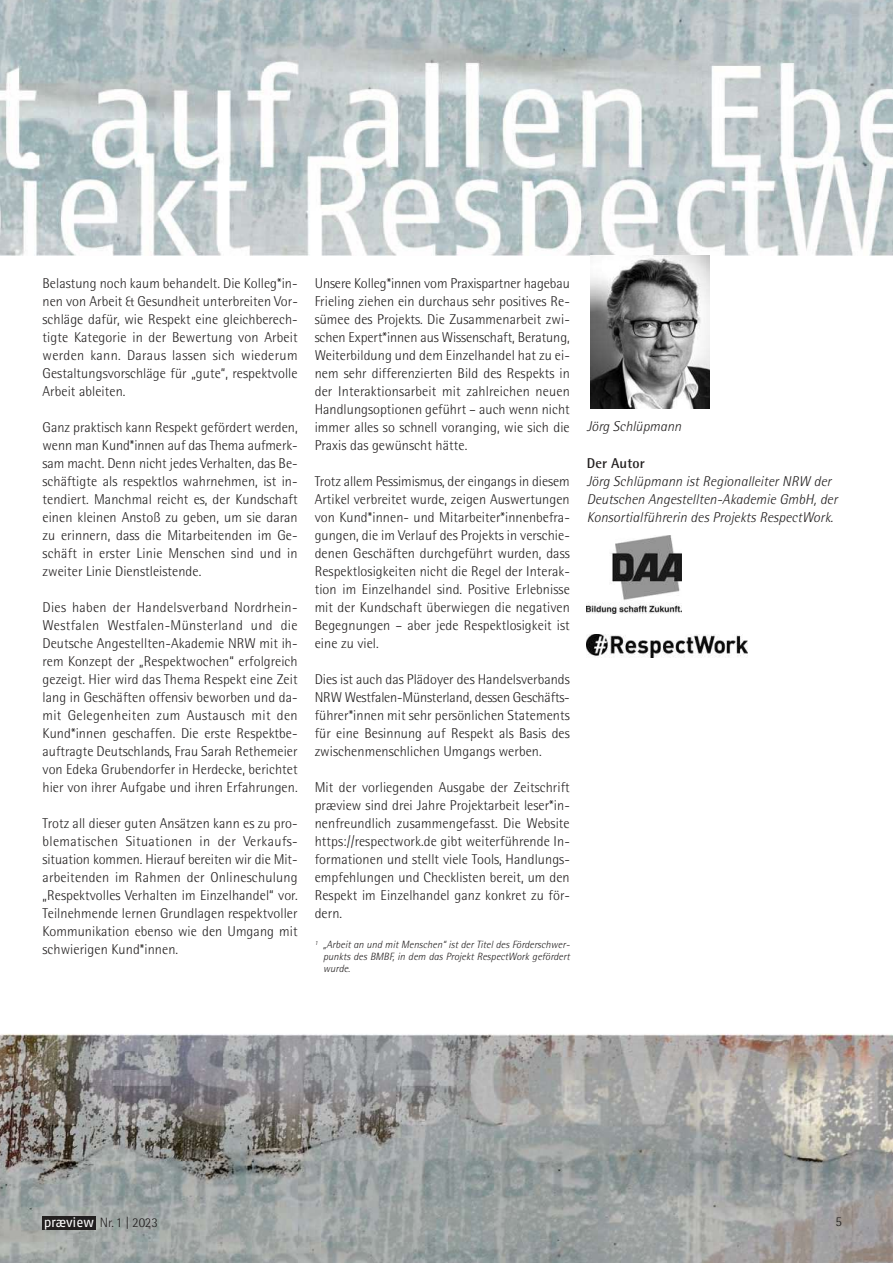
<style>
.page{position:relative;width:893px;height:1263px;background:#fff}
.page>*{position:absolute;margin:0;border:0;box-sizing:border-box;transform-origin:0 0}
.t1{font:300 14.25px/18px "Rotis Semi Sans";letter-spacing:.005em;color:#221f1f;text-align:justify}
.t2{font:italic 300 14.25px/18px "Rotis Semi Sans";letter-spacing:.005em;color:#221f1f}
.t3{font:700 14.25px "Rotis Semi Sans";letter-spacing:.005em;color:#221f1f}
.t4{font:300 13.5px "Rotis Semi Sans";color:#221f1f}
.t5{font:italic 300 10.5px/12px "Rotis Semi Sans";letter-spacing:.005em;color:#221f1f}
.s1{font-family:"Fago No";font-weight:400;color:#fff}
</style>
<div class="page">
<img style="left:0;top:1034px;width:893px;height:229px">
<img style="left:0;top:0;width:893px;height:255px">
<div style="left:43px;top:1216px;width:53px;height:13px;background:#221f1f"></div>
<img style="left:590px;top:255px;width:119px;height:153px">
<img style="left:587px;top:536px;width:95px;height:77px">
<img style="left:587px;top:634px;width:160px;height:23px">
<p class="t1" style="left:43px;top:275px;width:257px">Belastung noch kaum behandelt. Die Kolleg*in&shy;nen von Arbeit &amp; Gesundheit unterbreiten Vor&shy;schläge dafür, wie Respekt eine gleichberech&shy;tigte Kategorie in der Bewertung von Arbeit werden kann. Daraus lassen sich wiederum Gestal tungsvorschläge für „gute“, respektvolle Arbeit ableiten.</p>
<p class="t1" style="left:43px;top:419px;width:257px">Ganz praktisch kann Respekt gefördert werden, wenn man Kund*innen auf das Thema aufmerk&shy;sam macht. Denn nicht jedes Verhalten, das Be&shy;schäftigte als respektlos wahrnehmen, ist in&shy;tendiert. Manchmal reicht es, der Kundschaft einen kleinen Anstoß zu geben, um sie daran zu erinnern, dass die Mitarbeitenden im Ge&shy;schäft in erster Linie Menschen sind und in zweiter Linie Dienstleistende.</p>
<p class="t1" style="left:43px;top:599px;width:257px">Dies haben der Handelsverband Nordrhein-Westfalen Westfalen-Münsterland und die Deutsche Angestellten-Akademie NRW mit ih&shy;rem Konzept der „Respektwochen“ erfolgreich gezeigt. Hier wird das Thema Respekt eine Zeit lang in Geschäften offensiv beworben und da&shy;mit Gelegenheiten zum Austausch mit den Kund*innen geschaffen. Die erste Respektbe&shy;auftragte Deutschlands, Frau Sarah Rethemeier von Edeka Grubendorfer in Herdecke, berichtet hier von ihrer Aufgabe und ihren Erfahrungen.</p>
<p class="t1" style="left:43px;top:815px;width:257px">Trotz all dieser guten Ansätzen kann es zu pro&shy;blematischen Situationen in der Verkaufs - situation kommen. Hierauf bereiten wir die Mit&shy;arbeitenden im Rahmen der Onlineschulung „Respektvolles Verhalten im Einzelhandel“ vor.<br>Teilnehmende lernen Grundlagen respektvoller Kommunikation ebenso wie den Umgang mit schwierigen Kund*innen.</p>
<p class="t1" style="left:315px;top:275px;width:257px">Unsere Kolleg*innen vom Praxispartner hagebau Frieling ziehen ein durchaus sehr positives Re&shy;sümee des Projekts. Die Zusammenarbeit zwi&shy;schen Expert*innen aus Wissenschaft, Beratung, Weiterbildung und dem Einzelhandel hat zu ei&shy;nem sehr differenzierten Bild des Respekts in der Interaktionsarbeit mit zahlreichen neuen Handlungsoptionen geführt – auch wenn nicht immer alles so schnell voranging, wie sich die Praxis das gewünscht hätte.</p>
<p class="t1" style="left:315px;top:473px;width:257px">Trotz allem Pessimismus, der eingangs in diesem Artikel verbreitet wurde, zeigen Auswertungen von Kund*innen- und Mitarbeiter*innenbefra&shy;gungen, die im Verlauf des Projekts in verschie&shy;denen Geschäften durchgeführt wurden, dass Respektlosigkeiten nicht die Regel der Interak&shy;tion im Einzelhandel sind. Positive Erlebnisse mit der Kundschaft überwiegen die negativen Begegnungen – aber jede Respektlosigkeit ist eine zu viel.</p>
<p class="t1" style="left:315px;top:671px;width:257px">Dies ist auch das Plädoyer des Handelsverbands NRW Westfalen-Münsterland, dessen Geschäfts&shy;führer*innen mit sehr persönlichen Statements für eine Besinnung auf Respekt als Basis des zwischenmenschlichen Umgangs werben.</p>
<p class="t1" style="left:315px;top:779px;width:257px">Mit der vorliegenden Ausgabe der Zeitschrift præview sind drei Jahre Projektarbeit leser*in&shy;nenfreundlich zusammengefasst. Die Website https://respectwork.de gibt weiterführende In&shy;formationen und stellt viele Tools, Handlungs&shy;empfehlungen und Checklisten bereit, um den Respekt im Einzelhandel ganz konkret zu för&shy;dern.</p>
<p class="t5" style="left:323px;top:939px;width:248px;text-indent:-9px"><sup>1</sup> „Arbeit an und mit Menschen“ ist der Titel des Förderschwer&shy;punkts des BMBF, in dem das Projekt RespectWork gefördert wurde.</p>
<p class="t2" style="left:587px;top:418px;width:96px">Jörg Schlüpmann</p>
<p class="t3" style="left:587px;top:455px;width:59px">Der Autor</p>
<p class="t2" style="left:587px;top:474px;width:252px">Jörg Schlüpmann ist Regionalleiter NRW der<br>Deutschen Angestellten-Akademie GmbH, der<br>Konsortialführerin des Projekts RespectWork.</p>
<p class="t4" style="left:44px;top:1217px;width:116px"><span class="s1">præview</span> Nr. 1 | 2023</p>
<p class="t4" style="left:835px;top:1215px;width:8px">5</p>
</div>
